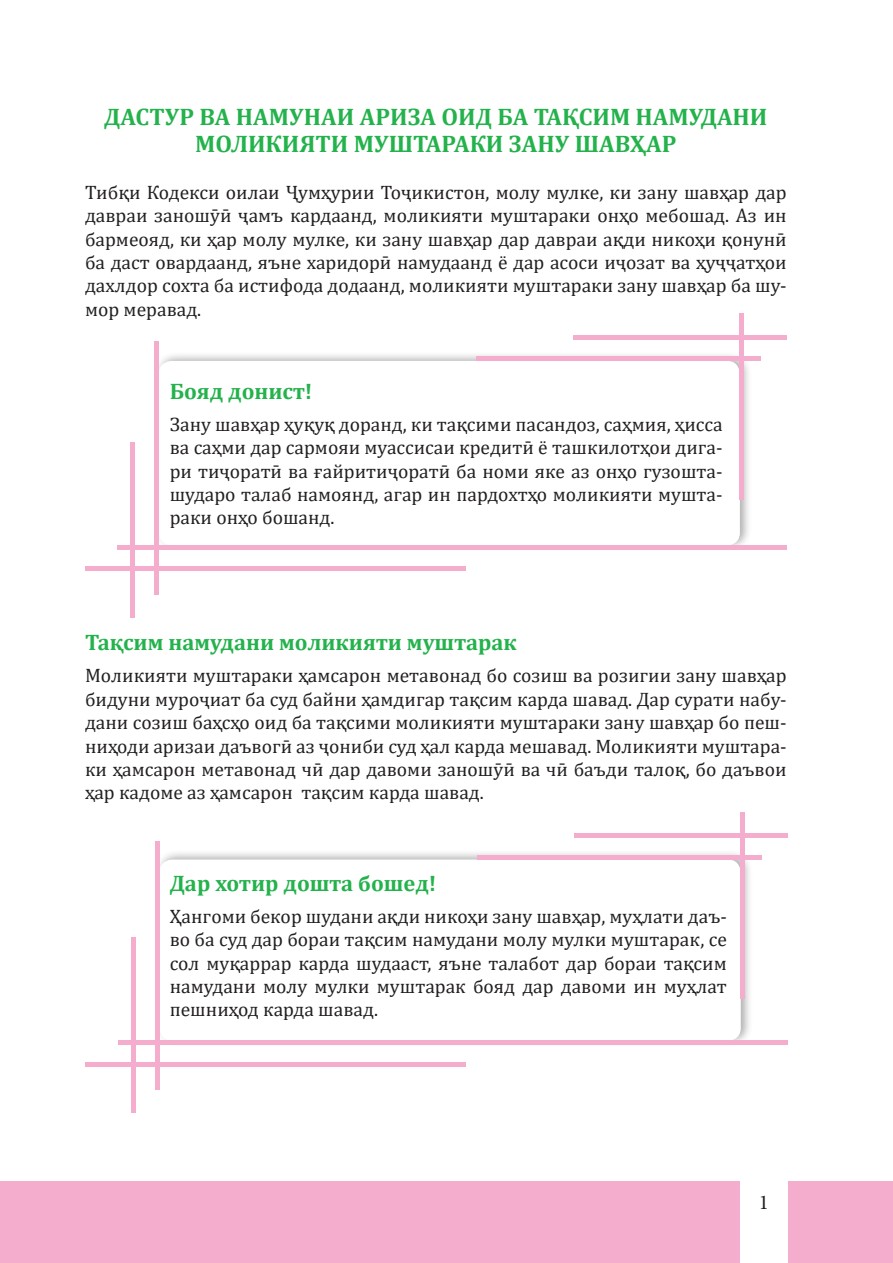
<style>
.page{position:relative;width:893px;height:1263px;background:#fff}
.page>*{position:absolute;margin:0;border:0;box-sizing:border-box;transform-origin:0 0}
.t1{font:700 24px/27px "Cambria";color:#23b24b;text-align:center}
.t2{font:700 22.5px "Cambria";color:#23b24b}
.t3{font:21px "Minion Pro";color:#231f20}
.t4{font:19.5px/23.4px "Cambria";color:#231f20;text-align:justify}
</style>
<div class="page">
<div style="left:0;top:1181px;width:893px;height:82px;background:#f5adce"></div>
<div style="left:740px;top:1168px;width:47px;height:95px;background:#fff"></div>
<svg style="left:85px;top:314px;width:702px;height:304px"></svg>
<svg style="left:86px;top:812px;width:701px;height:301px"></svg>
<p class="t1" style="left:104px;top:102px;width:665px">ДАСТУР ВА НАМУНАИ АРИЗА ОИД БА ТАҚСИМ НАМУДАНИ<br>МОЛИКИЯТИ МУШТАРАКИ ЗАНУ ШАВҲАР</p>
<p class="t4" style="left:85px;top:180px;width:703px">Тибқи Кодекси оилаи Ҷумҳурии Тоҷикистон, молу мулке, ки зану шавҳар дар давраи заношӯӣ ҷамъ кардаанд, моликияти муштараки онҳо мебошад. Аз ин бармеояд, ки ҳар молу мулке, ки зану шавҳар дар давраи ақди никоҳи қонунӣ ба даст овардаанд, яъне харидорӣ намудаанд ё дар асоси иҷозат ва ҳуҷҷатҳои дахлдор сохта ба истифода додаанд, моликияти муштараки зану шавҳар ба шу&shy;мор меравад.</p>
<p class="t2" style="left:170px;top:375px;width:144px">Бояд донист!</p>
<p class="t4" style="left:170px;top:412px;width:554px">Зану шавҳар ҳуқуқ доранд, ки тақсими пасандоз, саҳмия, ҳисса ва саҳми дар сармояи муассисаи кредитӣ ё ташкилотҳои дига&shy;ри тиҷоратӣ ва ғайритиҷоратӣ ба номи яке аз онҳо гузошта&shy;шударо талаб намоянд, агар ин пардохтҳо моликияти мушта&shy;раки онҳо бошанд.</p>
<p class="t2" style="left:85px;top:627px;width:433px">Тақсим намудани моликияти муштарак</p>
<p class="t4" style="left:85px;top:664px;width:703px">Моликияти муштараки ҳамсарон метавонад бо созиш ва розигии зану шавҳар бидуни муроҷиат ба суд байни ҳамдигар тақсим карда шавад. Дар сурати набу&shy;дани созиш баҳсҳо оид ба тақсими моликияти муштараки зану шавҳар бо пеш&shy;ниҳоди аризаи даъвогӣ аз ҷониби суд ҳал карда мешавад. Моликияти муштара&shy;ки ҳамсарон метавонад чӣ дар давоми заношӯӣ ва чӣ баъди талоқ, бо даъвои ҳар кадоме аз ҳамсарон тақсим карда шавад.</p>
<p class="t2" style="left:170px;top:867px;width:268px">Дар хотир дошта бошед!</p>
<p class="t4" style="left:170px;top:904px;width:559px">Ҳангоми бекор шудани ақди никоҳи зану шавҳар, муҳлати даъ&shy;во ба суд дар бораи тақсим намудани молу мулки муштарак, се сол муқаррар карда шудааст, яъне талабот дар бораи тақсим намудани молу мулки муштарак бояд дар давоми ин муҳлат пешниҳод карда шавад.</p>
<p class="t3" style="left:759px;top:1188px;width:12px">1</p>
</div>
